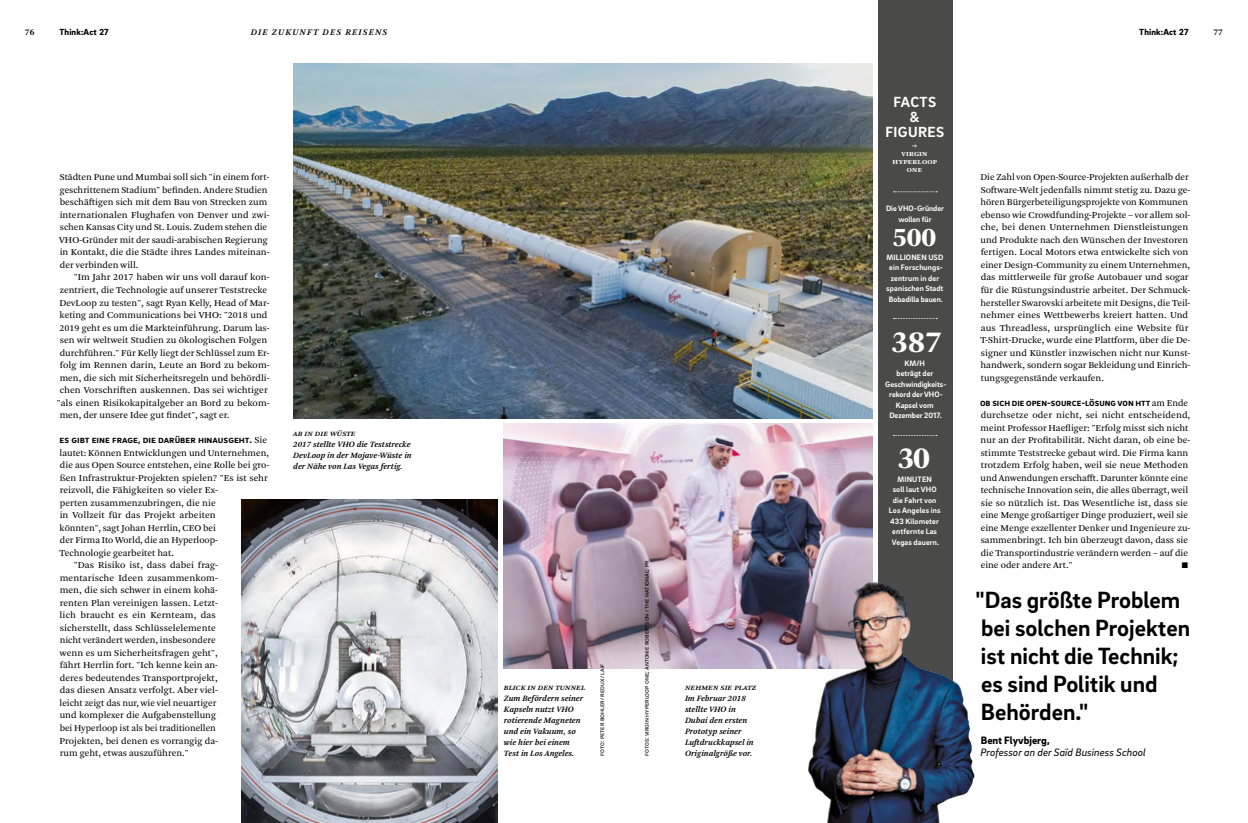
<style>
.page{position:relative;width:1248px;height:823px;background:#fff}
.page>*{position:absolute;margin:0;border:0;box-sizing:border-box;transform-origin:0 0}
.t1{font:900 32px "Arnhem Pro";color:#fff}
.t2{font:900 28px "Arnhem Pro";color:#fff}
.t3{font:700 24px/28px "Brix Sans";color:#000}
.t4{font:700 15px/15px "Brix Sans";letter-spacing:.025em;color:#fff;text-align:center}
.t5{font:italic 11px "Brix Sans";color:#000}
.t6{font:900 11px "Brix Sans";color:#000}
.t7{font:700 10.2px "Brix Sans";color:#000}
.t8{font:9.5px/12.5px "Arnhem Pro Blond";color:#000}
.t9{font:900 9px "Brix Sans";letter-spacing:.01em;color:#000}
.t10{font:italic 600 9px "Arnhem Pro";letter-spacing:.235em;color:#000}
.t11{font:700 9px "Arnhem Pro";color:#000}
.t12{font:9px "Arnhem Pro Blond";color:#000}
.t13{font:italic 600 8.5px/11px "Arnhem Pro";color:#000}
.t14{font:700 8.5px "Arnhem Pro";color:#fff}
.t15{font:700 8px/10.5px "Brix Sans";letter-spacing:.01em;color:#fff;text-align:center}
.t16{font:700 8px/8px "Arnhem Pro";letter-spacing:.185em;color:#fff;text-align:center}
.t17{font:6.9px "Brix Sans";color:#000}
.s1{font-family:"Arnhem Pro Blond";font-weight:400;font-size:9.5px}
</style>
<div class="page">
<img style="left:241px;top:499px;width:257px;height:323px">
<img style="left:293px;top:63px;width:579px;height:355px">
<img style="left:504px;top:423px;width:368px;height:245px">
<div style="left:877px;top:0;width:75px;height:711px;background:#4a4a49"></div>
<img style="left:777px;top:536px;width:198px;height:286px">
<svg style="left:893px;top:191px;width:44px;height:1px"></svg>
<svg style="left:893px;top:318px;width:44px;height:1px"></svg>
<svg style="left:893px;top:435px;width:43px;height:1px"></svg>
<p class="t11" style="left:25px;top:26px;width:11px">76</p>
<p class="t9" style="left:60px;top:26px;width:51px">Think:Act 27</p>
<p class="t10" style="left:251px;top:26px;width:138px">Die Zukunft des Reisens</p>
<p class="t9" style="left:1139px;top:26px;width:51px">Think:Act 27</p>
<p class="t11" style="left:1213px;top:26px;width:11px">77</p>
<p class="t8" style="left:59px;top:171px;width:212px">Städten Pune und Mumbai soll sich "in einem fort&shy;geschrittenem Stadium" befinden. Andere Studien beschäftigen sich mit dem Bau von Strecken zum internationalen Flughafen von Denver und zwi&shy;schen Kansas City und St. Louis. Zudem stehen die VHO-Gründer mit der saudi-arabischen Regierung in Kontakt, die die Städte ihres Landes miteinan&shy;der verbinden will.</p>
<p class="t8" style="left:74px;top:271px;width:197px">"Im Jahr 2017 haben wir uns voll darauf kon-</p>
<p class="t8" style="left:60px;top:283px;width:209px">zentriert, die Technologie auf unserer Teststrecke</p>
<p class="t8" style="left:60px;top:296px;width:211px">DevLoop zu testen", sagt Ryan Kelly, Head of Mar-</p>
<p class="t8" style="left:60px;top:308px;width:209px">keting and Communications bei VHO: "2018 und</p>
<p class="t8" style="left:60px;top:321px;width:211px">2019 geht es um die Markteinführung. Darum las-</p>
<p class="t8" style="left:60px;top:333px;width:209px">sen wir weltweit Studien zu ökologischen Folgen</p>
<p class="t8" style="left:60px;top:346px;width:211px">durchführen." Für Kelly liegt der Schlüssel zum Er-</p>
<p class="t8" style="left:60px;top:358px;width:211px">folg im Rennen darin, Leute an Bord zu bekom-</p>
<p class="t8" style="left:60px;top:371px;width:211px">men, die sich mit Sicherheitsregeln und behördli-</p>
<p class="t8" style="left:60px;top:383px;width:209px">chen Vorschriften auskennen. Das sei wichtiger</p>
<p class="t8" style="left:57px;top:396px;width:214px">"als einen Risikokapitalgeber an Bord zu bekom-</p>
<p class="t8" style="left:60px;top:408px;width:171px">men, der unsere Idee gut findet", sagt er.</p>
<p class="t7" style="left:60px;top:433px;width:209px">es gibt eine Frage, die darüber hinausgeht. <span class="s1">Sie</span></p>
<p class="t8" style="left:60px;top:446px;width:211px">lautet: Können Entwicklungen und Unternehmen,</p>
<p class="t8" style="left:60px;top:458px;width:211px">die aus Open Source entstehen, eine Rolle bei gro-</p>
<p class="t8" style="left:60px;top:471px;width:209px">ßen Infrastruktur-Projekten spielen? "Es ist sehr</p>
<p class="t8" style="left:60px;top:483px;width:160px">reizvoll, die Fähigkeiten so vieler Ex-</p>
<p class="t8" style="left:60px;top:496px;width:157px">perten zusammenzubringen, die nie</p>
<p class="t8" style="left:60px;top:508px;width:158px">in Vollzeit für das Projekt arbeiten</p>
<p class="t8" style="left:60px;top:521px;width:158px">könnten", sagt Johan Herrlin, CEO bei</p>
<p class="t8" style="left:60px;top:533px;width:159px">der Firma Ito World, die an Hyperloop-</p>
<p class="t8" style="left:60px;top:546px;width:116px">Technologie gearbeitet hat.</p>
<p class="t8" style="left:74px;top:558px;width:146px">"Das Risiko ist, dass dabei frag-</p>
<p class="t8" style="left:60px;top:571px;width:160px">mentarische Ideen zusammenkom-</p>
<p class="t8" style="left:60px;top:583px;width:160px">men, die sich schwer in einem kohä-</p>
<p class="t8" style="left:60px;top:596px;width:160px">renten Plan vereinigen lassen. Letzt-</p>
<p class="t8" style="left:60px;top:608px;width:157px">lich braucht es ein Kernteam, das</p>
<p class="t8" style="left:60px;top:621px;width:157px">sicherstellt, dass Schlüsselelemente</p>
<p class="t8" style="left:60px;top:633px;width:158px">nicht verändert werden, insbesondere</p>
<p class="t8" style="left:60px;top:646px;width:159px">wenn es um Sicherheitsfragen geht",</p>
<p class="t8" style="left:60px;top:658px;width:160px">fährt Herrlin fort. "Ich kenne kein an-</p>
<p class="t8" style="left:60px;top:671px;width:159px">deres bedeutendes Transportprojekt,</p>
<p class="t8" style="left:60px;top:683px;width:159px">das diesen Ansatz verfolgt. Aber viel-</p>
<p class="t8" style="left:60px;top:696px;width:158px">leicht zeigt das nur, wie viel neuartiger</p>
<p class="t8" style="left:60px;top:708px;width:158px">und komplexer die Aufgabenstellung</p>
<p class="t8" style="left:60px;top:721px;width:158px">bei Hyperloop ist als bei traditionellen</p>
<p class="t8" style="left:60px;top:733px;width:160px">Projekten, bei denen es vorrangig da-</p>
<p class="t8" style="left:60px;top:746px;width:130px">rum geht, etwas auszuführen."</p>
<p class="t13" style="left:293px;top:427px;width:120px">ab in die wüste<br>2017 stellte VHO die Teststrecke<br>DevLoop in der Mojave-Wüste in der Nähe von Las Vegas fertig.</p>
<p class="t13" style="left:504px;top:681px;width:83px">blick in den tunnel<br>Zum Befördern seiner<br>Kapseln nutzt VHO rotierende Magneten und ein Vakuum, so wie hier bei einem<br>Test in Los Angeles.</p>
<p class="t17" style="left:597px;top:755px;width:94px;rotate:-90deg">foto: peter bohler/redux / laif</p>
<p class="t17" style="left:642px;top:755px;width:197px;rotate:-90deg">fotos: virgin hyperloop one; antonie robertson / the national; pr</p>
<p class="t13" style="left:685px;top:681px;width:72px">nehmen sie platz<br>Im Februar 2018 stellte VHO in<br>Dubai den ersten<br>Prototyp seiner<br>Luftdruckkapsel in<br>Originalgröße vor.</p>
<h3 class="t4" style="left:885px;top:94px;width:60px">FACTS<br>&amp;<br>FIGURES</h3>
<p class="t14" style="left:911px;top:140px;width:7px">→</p>
<p class="t16" style="left:892px;top:150px;width:46px">virgin hyperloop one</p>
<p class="t15" style="left:886px;top:203px;width:59px">Die VHO-Gründer wollen für</p>
<h2 class="t2" style="left:892px;top:219px;width:45px">500</h2>
<p class="t15" style="left:886px;top:251px;width:59px">MILLIONEN USD ein Forschungs&shy;zentrum in der spanischen Stadt<br>Bobadilla bauen.</p>
<h1 class="t1" style="left:891px;top:321px;width:52px">387</h1>
<p class="t15" style="left:885px;top:357px;width:63px">KM/H<br>beträgt der<br>Geschwindigkeits&shy;rekord der VHO-<br>Kapsel vom<br>Dezember 2017.</p>
<h1 class="t1" style="left:897px;top:437px;width:34px">30</h1>
<p class="t15" style="left:888px;top:473px;width:53px">MINUTEN<br>soll laut VHO die Fahrt von<br>Los Angeles ins<br>433 Kilometer entfernte Las<br>Vegas dauern.</p>
<p class="t8" style="left:980px;top:171px;width:211px">Die Zahl von Open-Source-Projekten außerhalb der Software-Welt jedenfalls nimmt stetig zu. Dazu ge&shy;hören Bürgerbeteiligungsprojekte von Kommunen ebenso wie Crowdfunding-Projekte – vor allem sol&shy;che, bei denen Unternehmen Dienstleistungen und Produkte nach den Wünschen der Investoren fertigen. Local Motors etwa entwickelte sich von einer Design-Community zu einem Unternehmen, das mittlerweile für große Autobauer und sogar für die Rüstungsindustrie arbeitet. Der Schmuck&shy;hersteller Swarovski arbeitete mit Designs, die Teil&shy;nehmer eines Wettbewerbs kreiert hatten. Und aus Threadless, ursprünglich eine Website für T-Shirt-Drucke, wurde eine Plattform, über die De&shy;signer und Künstler inzwischen nicht nur Kunst&shy;handwerk, sondern sogar Bekleidung und Einrich&shy;tungsgegenstände verkaufen.</p>
<p class="t7" style="left:980px;top:395px;width:209px">ob sich die Open-source-lösung von htt <span class="s1">am Ende</span></p>
<p class="t8" style="left:980px;top:408px;width:211px">durchsetze oder nicht, sei nicht entscheidend, meint Professor Haefliger: "Erfolg misst sich nicht nur an der Profitabilität. Nicht daran, ob eine be&shy;stimmte Teststrecke gebaut wird. Die Firma kann trotzdem Erfolg haben, weil sie neue Methoden und Anwendungen erschafft. Darunter könnte eine technische Innovation sein, die alles überragt, weil sie so nützlich ist. Das Wesentliche ist, dass sie eine Menge großartiger Dinge produziert, weil sie eine Menge exzellenter Denker und Ingenieure zu&shy;sammenbringt. Ich bin überzeugt davon, dass sie die Transportindustrie verändern werden – auf die eine oder andere Art."</p>
<p class="t12" style="left:1181px;top:559px;width:7px">■</p>
<h3 class="t3" style="left:975px;top:584px;width:216px">"Das größte Problem bei solchen Projekten ist nicht die Technik; es sind Politik und<br>Behörden."</h3>
<p class="t6" style="left:980px;top:732px;width:70px">Bent Flyvbjerg,</p>
<p class="t5" style="left:980px;top:744px;width:167px">Professor an der Saïd Business School</p>
</div>
